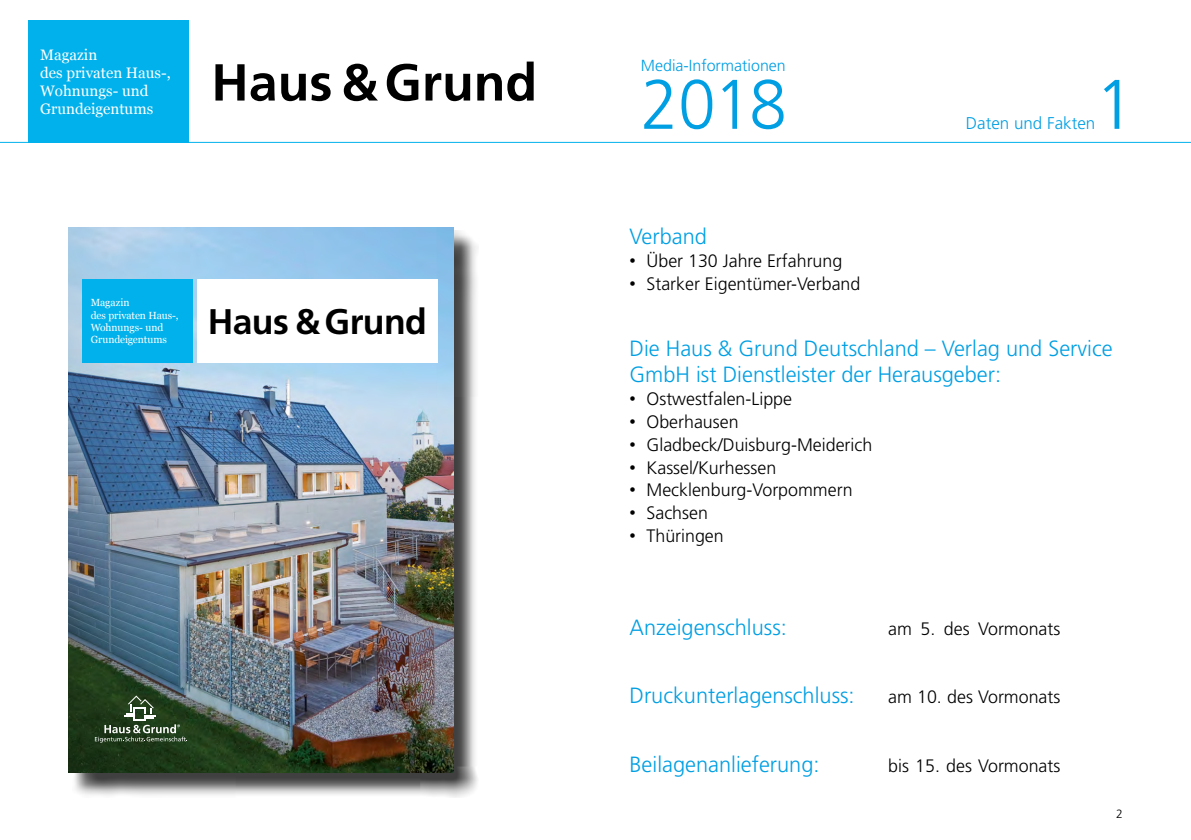
<style>
.page{position:relative;width:1191px;height:840px;background:#fff}
.page>*{position:absolute;margin:0;border:0;box-sizing:border-box;transform-origin:0 0}
.t1{font:300 70px "Frutiger";color:#009fe3;scale:.96 1}
.t2{font:300 70px "Frutiger";color:#009fe3}
.t3{font:700 52px "Frutiger";color:#000}
.t4{font:700 35.6px "Frutiger";letter-spacing:-.015em;color:#000}
.t5{font:300 22px/26px "Frutiger";color:#009fe3}
.t6{font:300 18px "Frutiger";color:#000}
.t7{font:300 17px "Frutiger";color:#009fe3}
.t8{font:300 16px "Frutiger";color:#009fe3}
.t9{font:15.2px/18px "Georgia";color:#fff}
.t10{font:300 12px "Frutiger";color:#000}
.t11{font:10.4px/12.2px "Georgia";letter-spacing:-.015em;color:#fff}
.s1{font-family:"Arial";font-weight:400}
</style>
<div class="page">
<div style="left:28px;top:20px;width:161px;height:122px;background:#00b1eb"></div>
<hr style="left:0;top:142px;width:1191px;height:1px;background:#00b1eb">
<div style="left:72px;top:230px;width:406px;height:567px;background:#000;opacity:.75"></div>
<img style="left:317px;top:227px;width:136px;height:544px">
<img style="left:68px;top:227px;width:249px;height:544px">
<svg style="left:346px;top:727px;width:89px;height:24px;background:#584738"></svg>
<div style="left:197px;top:279px;width:241px;height:83px;background:#fff"></div>
<div style="left:83px;top:279px;width:110px;height:83px;background:#00b1eb"></div>
<svg style="left:95px;top:695px;width:93px;height:47px;background:#3f573a"></svg>
<p class="t9" style="left:40px;top:45px;width:132px">Magazin<br>des privaten Haus-,<br>Wohnungs- und<br>Grundeigentums</p>
<h2 class="t3" style="left:211px;top:52px;width:327px">Haus &amp; Grund</h2>
<p class="t11" style="left:91px;top:296px;width:89px">Magazin<br>des privaten Haus-,<br>Wohnungs- und<br>Grundeigentums</p>
<h3 class="t4" style="left:208px;top:301px;width:221px">Haus &amp; Grund</h3>
<p class="t8" style="left:641px;top:56px;width:146px">Media-Informationen</p>
<h1 class="t1" style="left:641px;top:65px;width:153px">2018</h1>
<p class="t5" style="left:629px;top:223px;width:79px">Verband</p>
<p class="t6" style="left:629px;top:250px;width:214px"><span class="s1">•</span> Über 130 Jahre Erfahrung</p>
<p class="t6" style="left:629px;top:273px;width:232px"><span class="s1">•</span> Starker Eigentümer-Verband</p>
<p class="t7" style="left:966px;top:113px;width:131px">Daten und Fakten</p>
<h1 class="t2" style="left:1095px;top:65px;width:40px">1</h1>
<p class="t5" style="left:629px;top:335px;width:484px">Die Haus &amp; Grund Deutschland – Verlag und Service<br>GmbH ist Dienstleister der Herausgeber:</p>
<p class="t6" style="left:629px;top:388px;width:164px"><span class="s1">•</span> Ostwestfalen-Lippe</p>
<p class="t6" style="left:629px;top:411px;width:111px"><span class="s1">•</span> Oberhausen</p>
<p class="t6" style="left:629px;top:434px;width:244px"><span class="s1">•</span> Gladbeck/Duisburg-Meiderich</p>
<p class="t6" style="left:629px;top:457px;width:148px"><span class="s1">•</span> Kassel/Kurhessen</p>
<p class="t6" style="left:629px;top:479px;width:225px"><span class="s1">•</span> Mecklenburg-Vorpommern</p>
<p class="t6" style="left:629px;top:502px;width:80px"><span class="s1">•</span> Sachsen</p>
<p class="t6" style="left:629px;top:525px;width:96px"><span class="s1">•</span> Thüringen</p>
<p class="t5" style="left:629px;top:613px;width:159px">Anzeigenschluss:</p>
<p class="t6" style="left:888px;top:618px;width:174px">am 5. des Vormonats</p>
<p class="t5" style="left:629px;top:682px;width:227px">Druckunterlagenschluss:</p>
<p class="t6" style="left:888px;top:686px;width:174px">am 10. des Vormonats</p>
<p class="t5" style="left:629px;top:750px;width:192px">Beilagenanlieferung:</p>
<p class="t6" style="left:888px;top:755px;width:174px">bis 15. des Vormonats</p>
<p class="t10" style="left:1116px;top:806px;width:8px">2</p>
</div>
